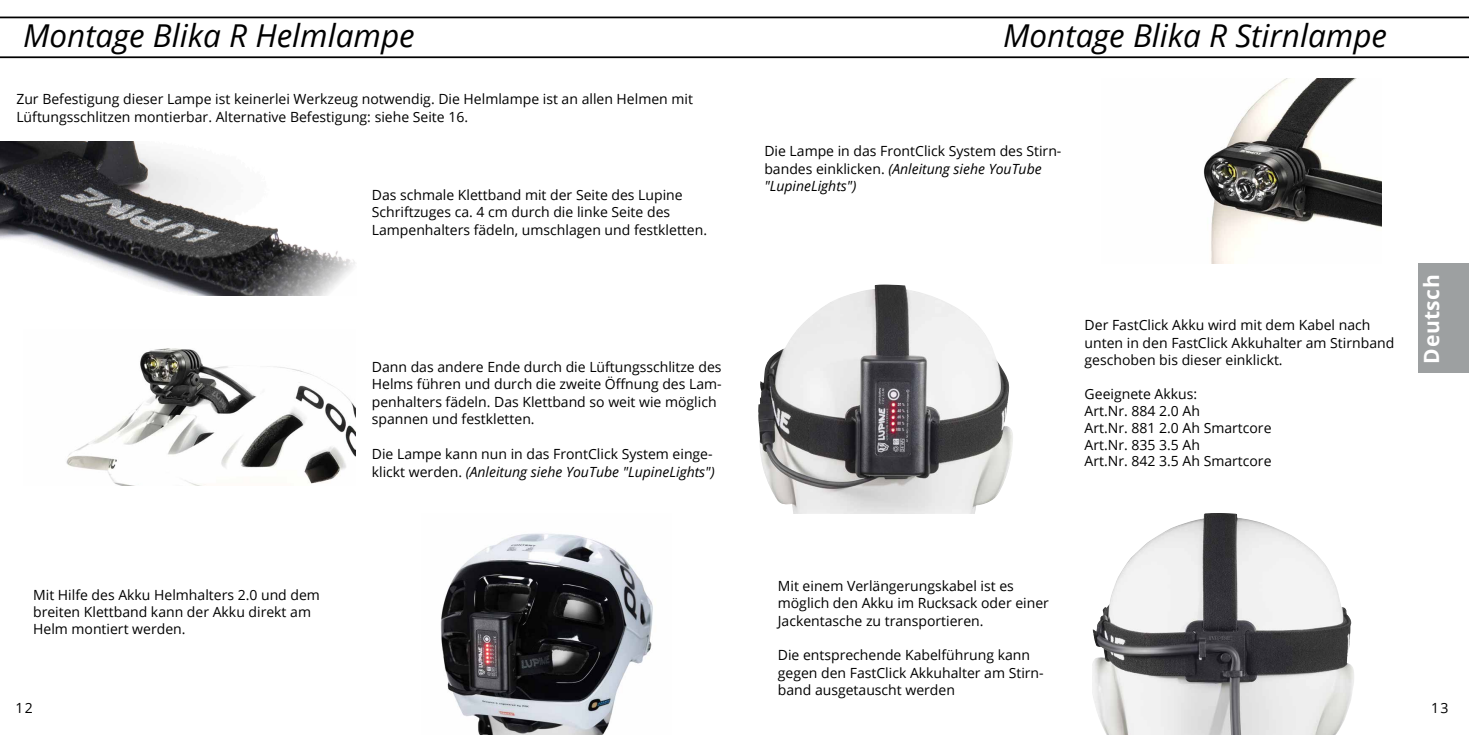
<style>
.page{position:relative;width:1469px;height:735px;background:#fff}
.page>*{position:absolute;margin:0;border:0;box-sizing:border-box;transform-origin:0 0}
.t1{font:italic 31.5px "Open Sans";color:#000}
.t2{font:700 21px "Open Sans";letter-spacing:.025em;color:#fff}
.t3{font:14px/17.3px "Open Sans";color:#000}
.s1{font-style:italic}
</style>
<div class="page">
<div style="left:1418px;top:263px;width:50px;height:110px;background:#9da0a1"></div>
<svg style="left:0;top:17px;width:1468px;height:41px"></svg>
<img style="left:0;top:142px;width:355px;height:154px">
<img style="left:1092px;top:513px;width:262px;height:221px">
<img style="left:1203px;top:78px;width:178px;height:185px">
<img style="left:758px;top:284px;width:255px;height:229px">
<img style="left:440px;top:533px;width:213px;height:201px">
<img style="left:66px;top:348px;width:289px;height:137px">
<h1 class="t1" style="left:23px;top:14px;width:393px">Montage Blika R Helmlampe</h1>
<p class="t3" style="left:16px;top:90px;width:678px">Zur Befestigung dieser Lampe ist keinerlei Werkzeug notwendig. Die Helmlampe ist an allen Helmen mit<br>Lüftungsschlitzen montierbar. Alternative Befestigung: siehe Seite 16.</p>
<p class="t3" style="left:372px;top:185px;width:337px">Das schmale Klettband mit der Seite des Lupine<br>Schriftzuges ca. 4 cm durch die linke Seite des<br>Lampenhalters fädeln, umschlagen und festkletten.</p>
<p class="t3" style="left:33px;top:585px;width:288px;line-height:16.8px">Mit Hilfe des Akku Helmhalters 2.0 und dem breiten Klettband kann der Akku direkt am<br>Helm montiert werden.</p>
<p class="t3" style="left:372px;top:357px;width:351px">Dann das andere Ende durch die Lüftungsschlitze des Helms führen und durch die zweite Öffnung des Lam&shy;penhalters fädeln. Das Klettband so weit wie möglich spannen und festkletten.</p>
<p class="t3" style="left:372px;top:444px;width:344px">Die Lampe kann nun in das FrontClick System einge&shy;klickt werden. <span class="s1">(Anleitung siehe YouTube "LupineLights")</span></p>
<h1 class="t1" style="left:1003px;top:14px;width:385px">Montage Blika R Stirnlampe</h1>
<p class="t3" style="left:764px;top:142px;width:298px">Die Lampe in das FrontClick System des Stirn&shy;bandes einklicken. <span class="s1">(Anleitung siehe YouTube "LupineLights")</span></p>
<p class="t3" style="left:1084px;top:316px;width:311px">Der FastClick Akku wird mit dem Kabel nach unten in den FastClick Akkuhalter am Stirnband geschoben bis dieser einklickt.</p>
<p class="t3" style="left:1084px;top:385px;width:188px;line-height:16.8px">Geeignete Akkus:<br>Art.Nr. 884 2.0 Ah<br>Art.Nr. 881 2.0 Ah Smartcore<br>Art.Nr. 835 3.5 Ah<br>Art.Nr. 842 3.5 Ah Smartcore</p>
<h2 class="t2" style="left:1416px;top:363px;width:91px;rotate:-90deg">Deutsch</h2>
<p class="t3" style="left:777px;top:576px;width:272px">Mit einem Verlängerungskabel ist es möglich den Akku im Rucksack oder einer<br>Jackentasche zu transportieren.</p>
<p class="t3" style="left:777px;top:646px;width:267px">Die entsprechende Kabelführung kann gegen den FastClick Akkuhalter am Stirn&shy;band ausgetauscht werden</p>
<p class="t3" style="left:15px;top:699px;width:19px">12</p>
<p class="t3" style="left:1430px;top:699px;width:19px">13</p>
</div>
